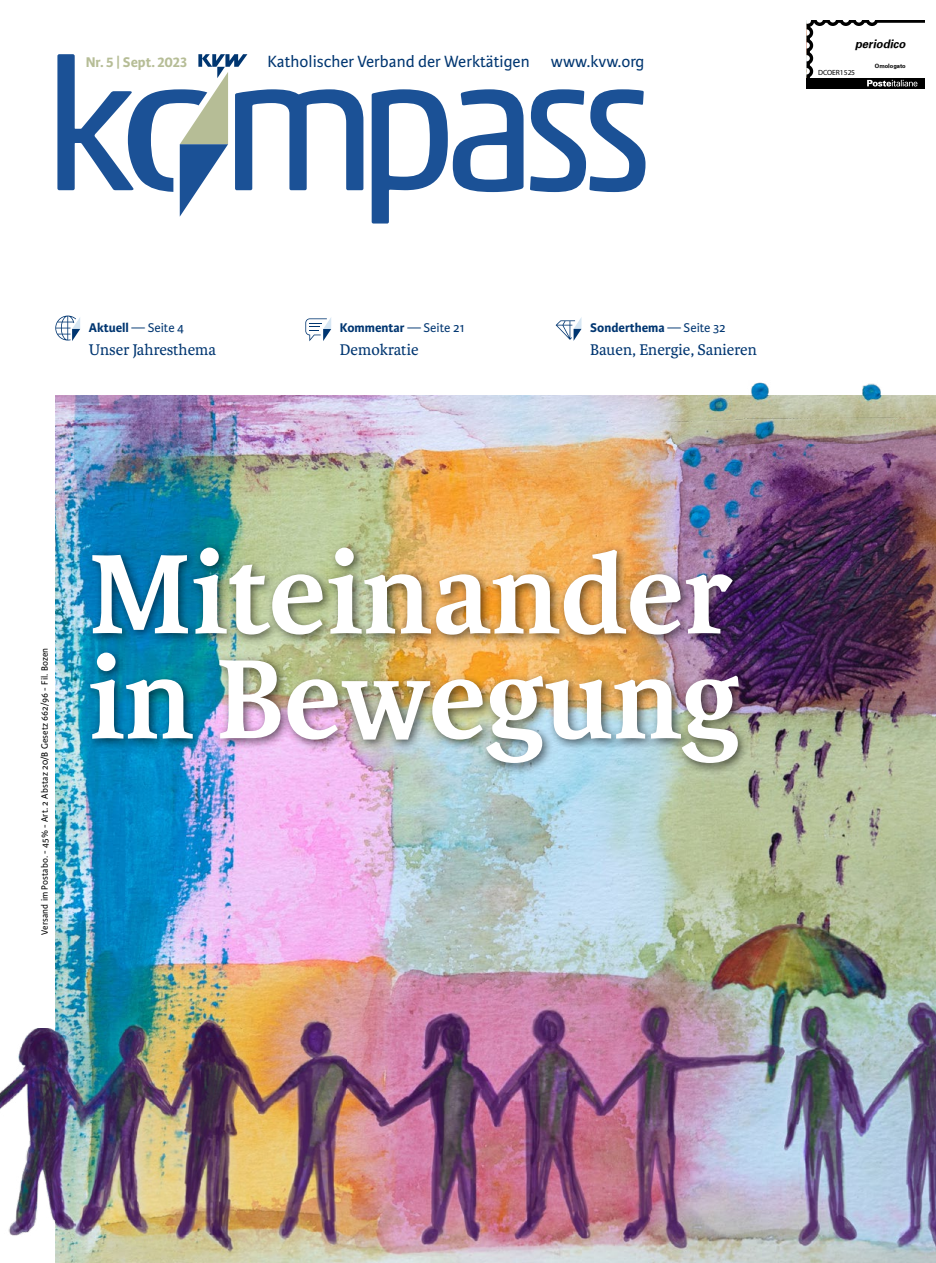
<style>
.page{position:relative;width:936px;height:1263px;background:#fff}
.page>*{position:absolute;margin:0;border:0;box-sizing:border-box;transform-origin:0 0}
.t1{font:700 120px/105px "Karmina";color:#fff}
.t2{font:17.4px "Karmina Sans";color:#003671}
.t3{font:16.5px "Karmina";color:#003671}
.t4{font:700 15px "Karmina Sans";color:#b6bd96}
.t5{font:700 13.5px "Karmina Sans";color:#003671}
.t6{font:italic 11.55px "Univers LAD Bold";color:#000}
.t7{font:9.75px "Karmina Sans";letter-spacing:.02em;color:#000}
.t8{font:7.5px "Myriad Pro";color:#000}
.t9{font:5.85px "Univers LAD Bold";color:#000}
.s1{font-weight:400}
</style>
<div class="page">
<img style="left:55px;top:395px;width:880px;height:868px">
<img style="left:0;top:1028px;width:347px;height:220px">
<img style="left:671px;top:382px;width:264px;height:61px">
<svg style="left:55px;top:316px;width:25px;height:25px"></svg>
<svg style="left:305px;top:318px;width:26px;height:23px"></svg>
<svg style="left:555px;top:318px;width:26px;height:23px"></svg>
<div style="left:85px;top:541px;width:664px;height:234px;background:#000;opacity:.6"></div>
<div style="left:803px;top:17px;width:124px;height:74px;background:linear-gradient(to right,#fff,#fff)"></div>
<svg style="left:806px;top:20px;width:118px;height:68px"></svg>
<svg style="left:371px;top:89px;width:152px;height:135px"></svg>
<svg style="left:530px;top:89px;width:115px;height:103px"></svg>
<svg style="left:57px;top:54px;width:306px;height:163px"></svg>
<h3 class="t4" style="left:86px;top:53px;width:103px">Nr. 5 | Sept. 2023</h3>
<h2 class="t2" style="left:267px;top:51px;width:263px">Katholischer Verband der Werktätigen</h2>
<h2 class="t2" style="left:551px;top:51px;width:95px">www.kvw.org</h2>
<p class="t6" style="left:854px;top:37px;width:52px">periodico</p>
<p class="t9" style="left:874px;top:63px;width:32px">Omologato</p>
<p class="t8" style="left:818px;top:68px;width:38px">DCOER1525</p>
<h3 class="t5" style="left:89px;top:320px;width:97px">Aktuell <span class="s1">— Seite 4</span></h3>
<h3 class="t3" style="left:89px;top:341px;width:129px">Unser Jahresthema</h3>
<h3 class="t5" style="left:340px;top:320px;width:126px">Kommentar <span class="s1">— Seite 21</span></h3>
<h3 class="t3" style="left:340px;top:341px;width:80px">Demokratie</h3>
<h3 class="t5" style="left:590px;top:320px;width:137px">Sonderthema <span class="s1">— Seite 32</span></h3>
<h3 class="t3" style="left:590px;top:341px;width:168px">Bauen, Energie, Sanieren</h3>
<p class="t7" style="left:39px;top:935px;width:288px;rotate:-90deg">Versand im Postabo. - 45% - Art. 2 Abstaz 20/B Gesetz 662/96 - Fil. Bozen</p>
<h1 class="t1" style="left:88px;top:544px;width:653px">Miteinander in Bewegung</h1>
</div>
